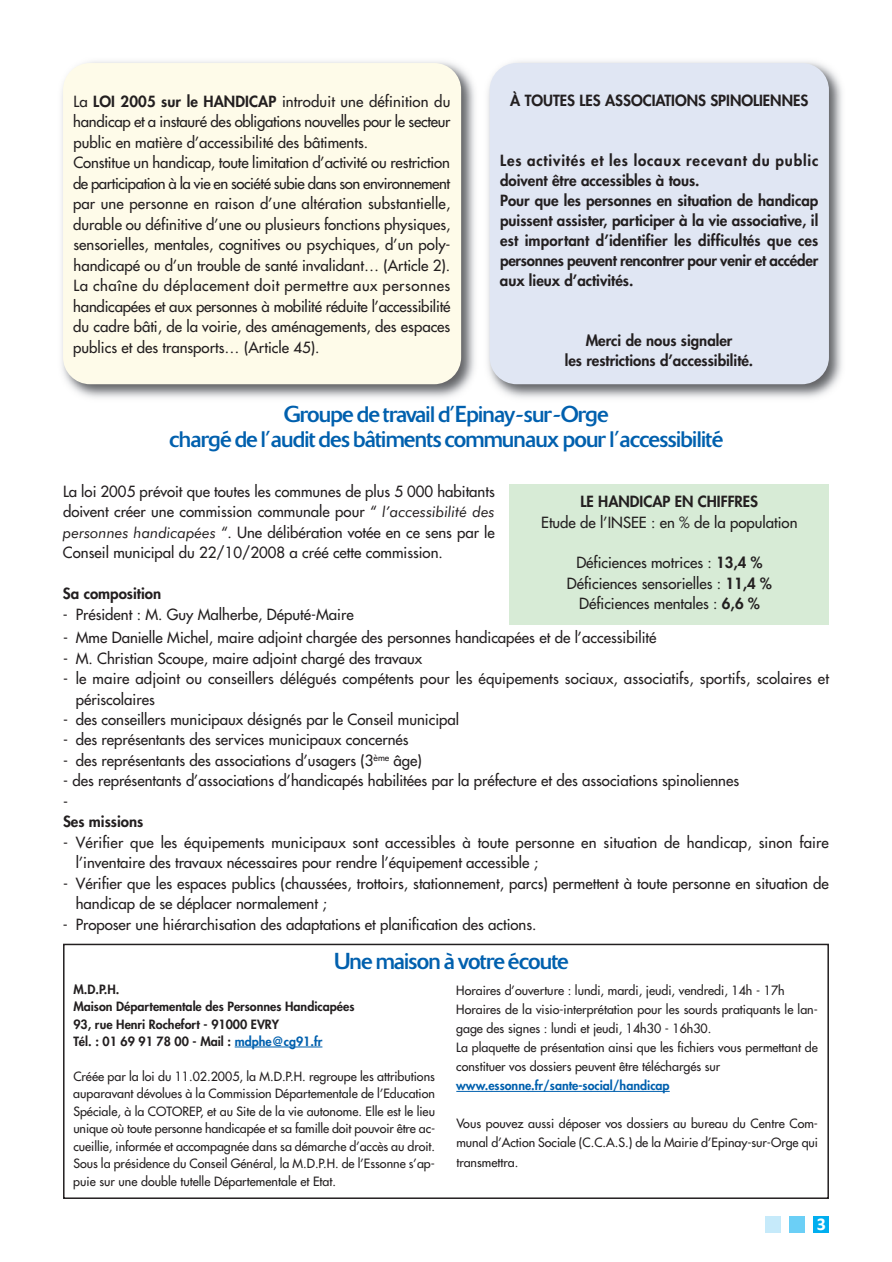
<style>
.page{position:relative;width:892px;height:1262px;background:#fff}
.page>*{position:absolute;margin:0;border:0;box-sizing:border-box;transform-origin:0 0}
.t1{font:21px/25.2px "Sound";color:#0160ae;text-align:center}
.t2{font:700 18px "Calibri";color:#fff}
.t3{font:15px/20.4px "Futura";color:#231f20}
.t4{font:800 15px/20px "Futura";color:#231f20}
.t5{font:12.45px/17.5px "Futura";color:#231f20;text-align:justify}
.t6{font:800 12.45px/17.1px "Futura";color:#231f20}
.t7{font:800 12.45px "Futura";color:#0160ae}
.s1{font-weight:800}
.s2{font-family:"Futura BT";font-style:italic}
.s3{color:#0160ae}
</style>
<div class="page">
<div style="left:63px;top:943px;width:765px;height:255px;border:2px solid #231f20"></div>
<div style="left:813px;top:1215px;width:15px;height:16px;background:#00aeef"></div>
<div style="left:789px;top:1215px;width:15px;height:16px;background:#6bcff6"></div>
<div style="left:764px;top:1215px;width:16px;height:16px;background:#c6eafa"></div>
<img style="left:61px;top:61px;width:781px;height:337px">
<div style="left:63px;top:63px;width:398px;height:321px;background:#fefbe9;border-radius:27px"></div>
<div style="left:489px;top:63px;width:339px;height:321px;background:#e0e6f3;border-radius:27px"></div>
<div style="left:509px;top:484px;width:319px;height:140px;background:#d7ebd6"></div>
<hr style="left:235px;top:1046px;width:87px;height:1px;background:#0160ae">
<hr style="left:456px;top:1090px;width:213px;height:1px;background:#0160ae">
<p class="t3" style="left:73px;top:92px;width:379px">La <span class="s1">LOI 2005 sur le HANDICAP</span> introduit une définition du handicap et a instauré des obligations nouvelles pour le secteur public en matière d’accessibilité des bâtiments.<br>Constitue un handicap, toute limitation d’activité ou restriction de participation à la vie en société subie dans son environnement par une personne en raison d’une altération substantielle, durable ou définitive d’une ou plusieurs fonctions physiques, sensorielles, mentales, cognitives ou psychiques, d’un poly&shy;handicapé ou d’un trouble de santé invalidant… (Article 2).<br>La chaîne du déplacement doit permettre aux personnes handicapées et aux personnes à mobilité réduite l’accessibilité du cadre bâti, de la voirie, des aménagements, des espaces publics et des transports… (Article 45).</p>
<p class="t4" style="left:510px;top:92px;width:299px">À TOUTES LES ASSOCIATIONS SPINOLIENNES</p>
<p class="t4" style="left:500px;top:152px;width:320px">Les activités et les locaux recevant du public doivent être accessibles à tous.<br>Pour que les personnes en situation de handicap puissent assister, participer à la vie associative, il est important d’identifier les difficultés que ces personnes peuvent rencontrer pour venir et accéder aux lieux d’activités.</p>
<p class="t4" style="left:564px;top:332px;width:190px;text-align:center">Merci de nous signaler<br>les restrictions d’accessibilité.</p>
<h1 class="t1" style="left:169px;top:402px;width:555px">Groupe de travail d’Epinay-sur-Orge<br>chargé de l’audit des bâtiments communaux pour l’accessibilité</h1>
<p class="t3" style="left:63px;top:482px;width:433px;text-align:justify">La loi 2005 prévoit que toutes les communes de plus 5 000 habitants doivent créer une commission communale pour “ <span class="s2">l’accessibilité des personnes handicapées</span> “. Une délibération votée en ce sens par le Conseil municipal du 22/10/2008 a créé cette commission.</p>
<p class="t4" style="left:63px;top:585px;width:100px">Sa composition</p>
<p class="t3" style="left:63px;top:605px;width:292px">- Président : M. Guy Malherbe, Député-Maire</p>
<p class="t4" style="left:580px;top:493px;width:179px">LE HANDICAP EN CHIFFRES</p>
<p class="t3" style="left:541px;top:513px;width:258px">Etude de l’INSEE : en % de la population</p>
<p class="t3" style="left:566px;top:553px;width:206px;text-align:center">Déficiences motrices : <span class="s1">13,4 %<br></span>Déficiences sensorielles : <span class="s1">11,4 %<br></span>Déficiences mentales : <span class="s1">6,6 %</span></p>
<p class="t3" style="left:63px;top:628px;width:595px">- Mme Danielle Michel, maire adjoint chargée des personnes handicapées et de l’accessibilité</p>
<p class="t3" style="left:63px;top:649px;width:360px">- M. Christian Scoupe, maire adjoint chargé des travaux</p>
<p class="t3" style="left:76px;top:669px;width:754px;text-indent:-13px">- le maire adjoint ou conseillers délégués compétents pour les équipements sociaux, associatifs, sportifs, scolaires et périscolaires</p>
<p class="t3" style="left:63px;top:710px;width:397px">- des conseillers municipaux désignés par le Conseil municipal</p>
<p class="t3" style="left:63px;top:730px;width:347px">- des représentants des services municipaux concernés</p>
<p class="t3" style="left:63px;top:751px;width:360px">- des représentants des associations d’usagers (3<sup>ème</sup> âge)</p>
<p class="t3" style="left:63px;top:771px;width:677px">- des représentants d’associations d’handicapés habilitées par la préfecture et des associations spinoliennes -</p>
<p class="t4" style="left:63px;top:812px;width:82px">Ses missions</p>
<p class="t3" style="left:76px;top:833px;width:754px;text-indent:-13px">- Vérifier que les équipements municipaux sont accessibles à toute personne en situation de handicap, sinon faire l’inventaire des travaux nécessaires pour rendre l’équipement accessible ;</p>
<p class="t3" style="left:76px;top:873px;width:754px;text-indent:-13px">- Vérifier que les espaces publics (chaussées, trottoirs, stationnement, parcs) permettent à toute personne en situation de handicap de se déplacer normalement ;</p>
<p class="t3" style="left:63px;top:914px;width:475px">- Proposer une hiérarchisation des adaptations et planification des actions.</p>
<h1 class="t1" style="left:334px;top:948px;width:235px">Une maison à votre écoute</h1>
<p class="t6" style="left:73px;top:982px;width:282px">M.D.P.H.<br>Maison Départementale des Personnes Handicapées 93, rue Henri Rochefort - 91000 EVRY<br>Tél. : 01 69 91 78 00 - Mail : <span class="s3">mdphe@cg91.fr</span></p>
<p class="t5" style="left:73px;top:1067px;width:363px">Créée par la loi du 11.02.2005, la M.D.P.H. regroupe les attributions auparavant dévolues à la Commission Départementale de l’Education Spéciale, à la COTOREP, et au Site de la vie autonome. Elle est le lieu unique où toute personne handicapée et sa famille doit pouvoir être ac&shy;cueillie, informée et accompagnée dans sa démarche d’accès au droit.<br>Sous la présidence du Conseil Général, la M.D.P.H. de l’Essonne s’ap&shy;puie sur une double tutelle Départementale et Etat.</p>
<p class="t5" style="left:456px;top:981px;width:363px;line-height:19px;text-align:left">Horaires d’ouverture : lundi, mardi, jeudi, vendredi, 14h - 17h Horaires de la visio-interprétation pour les sourds pratiquants le lan&shy;gage des signes : lundi et jeudi, 14h30 - 16h30.<br>La plaquette de présentation ainsi que les fichiers vous permettant de constituer vos dossiers peuvent être téléchargés sur</p>
<p class="t7" style="left:456px;top:1079px;width:215px">www.essonne.fr/sante-social/handicap</p>
<p class="t5" style="left:456px;top:1114px;width:363px;line-height:19px">Vous pouvez aussi déposer vos dossiers au bureau du Centre Com&shy;munal d’Action Sociale (C.C.A.S.) de la Mairie d’Epinay-sur-Orge qui transmettra.</p>
<p class="t2" style="left:816px;top:1212px;width:11px">3</p>
</div>
